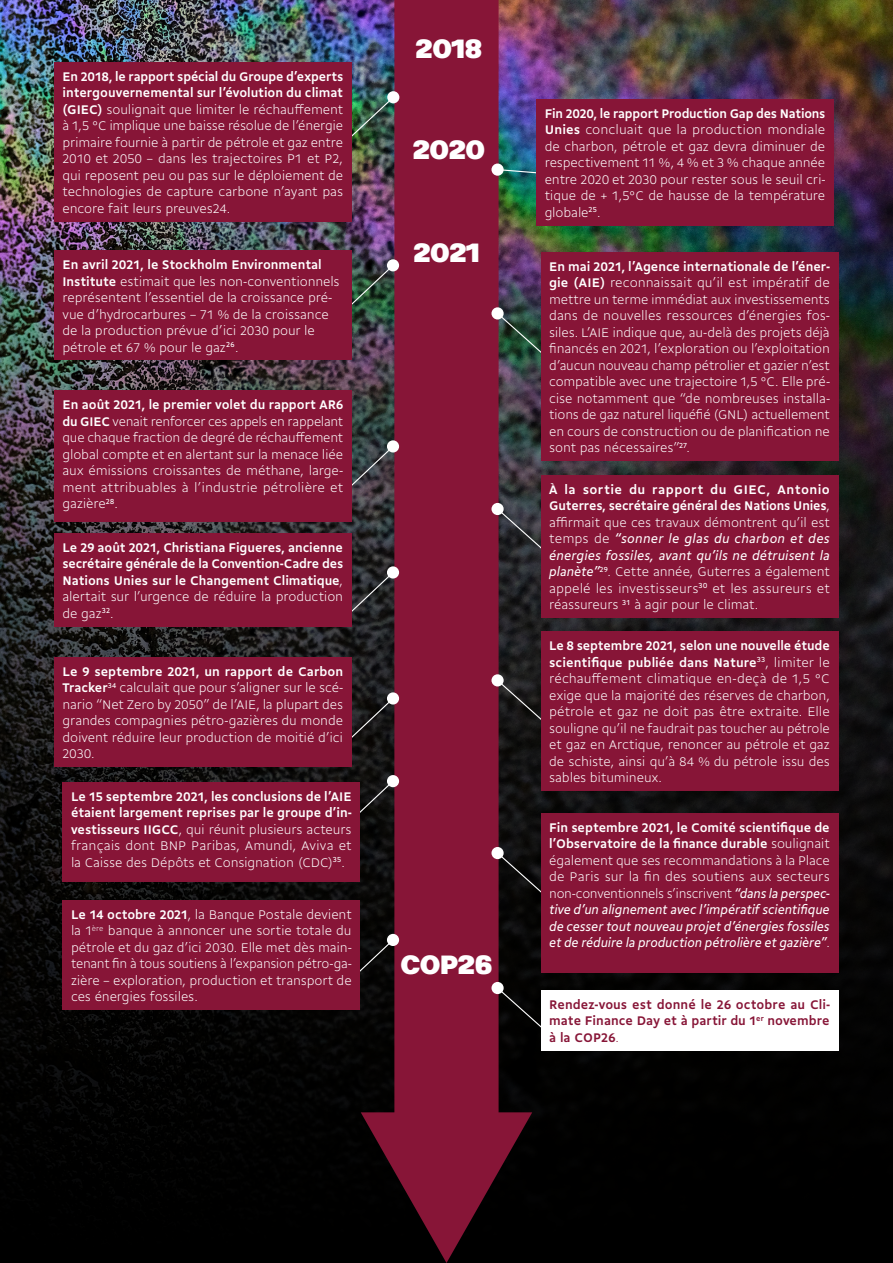
<style>
.page{position:relative;width:893px;height:1263px;background:#fff}
.page>*{position:absolute;margin:0;border:0;box-sizing:border-box;transform-origin:0 0}
.t1{font:900 31.5px "Breul Grotesk A";letter-spacing:-.02em;color:#fff}
.t2{font:300 13.5px/16.5px "Gemeli";letter-spacing:-.01em;color:#fff;text-align:justify}
.t3{font:italic 13.5px/16.5px "Gemeli";letter-spacing:-.01em;color:#fff;text-align:justify}
.t4{font:700 13.5px/16.5px "Gemeli";letter-spacing:-.005em;color:#fff;text-align:justify}
.t5{font:700 13.5px/16.5px "Gemeli";color:#871537;text-align:justify}
.s1{font-weight:700}
.s2{font-weight:400;font-style:italic}
.s3{font-weight:300}
.s4{font-weight:700;font-style:normal}
.s5{font-weight:300;font-style:normal}
</style>
<div class="page">
<img style="left:0;top:0;width:893px;height:1263px">
<svg style="left:361px;top:0;width:171px;height:1263px;background:#661a34"></svg>
<img style="left:352px;top:96px;width:43px;height:50px">
<div style="left:387px;top:91px;width:12px;height:12px;background:#fff;border-radius:50%"></div>
<svg style="left:502px;top:168px;width:34px;height:7px"></svg>
<div style="left:491px;top:164px;width:13px;height:12px;background:#fff;border-radius:50%"></div>
<svg style="left:496px;top:312px;width:45px;height:50px;background:#2f4b3d"></svg>
<div style="left:491px;top:307px;width:13px;height:12px;background:#fff;border-radius:50%"></div>
<svg style="left:496px;top:507px;width:45px;height:50px;background:#39353c"></svg>
<div style="left:491px;top:503px;width:13px;height:12px;background:#fff;border-radius:50%"></div>
<svg style="left:496px;top:679px;width:45px;height:50px;background:#262021"></svg>
<div style="left:491px;top:674px;width:13px;height:12px;background:#fff;border-radius:50%"></div>
<svg style="left:496px;top:851px;width:45px;height:50px;background:#171113"></svg>
<div style="left:491px;top:847px;width:13px;height:12px;background:#fff;border-radius:50%"></div>
<svg style="left:496px;top:986px;width:55px;height:50px;background:#100a0b"></svg>
<div style="left:491px;top:982px;width:13px;height:12px;background:#fff;border-radius:50%"></div>
<svg style="left:352px;top:264px;width:43px;height:53px;background:#30503d"></svg>
<div style="left:387px;top:259px;width:12px;height:12px;background:#fff;border-radius:50%"></div>
<svg style="left:352px;top:445px;width:43px;height:53px;background:#444349"></svg>
<div style="left:387px;top:440px;width:12px;height:12px;background:#fff;border-radius:50%"></div>
<svg style="left:352px;top:571px;width:43px;height:53px;background:#2a2a2c"></svg>
<div style="left:387px;top:566px;width:12px;height:12px;background:#fff;border-radius:50%"></div>
<svg style="left:352px;top:697px;width:43px;height:53px;background:#1d1b1c"></svg>
<div style="left:387px;top:692px;width:12px;height:12px;background:#fff;border-radius:50%"></div>
<svg style="left:339px;top:779px;width:56px;height:53px;background:#171615"></svg>
<div style="left:387px;top:775px;width:12px;height:12px;background:#fff;border-radius:50%"></div>
<svg style="left:360px;top:938px;width:35px;height:53px;background:#100e0e"></svg>
<div style="left:387px;top:934px;width:12px;height:12px;background:#fff;border-radius:50%"></div>
<div style="left:54px;top:62px;width:298px;height:159px;background:#871537"></div>
<div style="left:536px;top:99px;width:298px;height:126px;background:#871537"></div>
<div style="left:54px;top:250px;width:298px;height:110px;background:#871537"></div>
<div style="left:541px;top:252px;width:297px;height:209px;background:#871537"></div>
<div style="left:54px;top:390px;width:298px;height:132px;background:#871537"></div>
<div style="left:63px;top:900px;width:297px;height:110px;background:#871537"></div>
<div style="left:541px;top:475px;width:297px;height:143px;background:#871537"></div>
<div style="left:54px;top:533px;width:298px;height:93px;background:#871537"></div>
<div style="left:541px;top:631px;width:297px;height:159px;background:#871537"></div>
<div style="left:54px;top:657px;width:298px;height:110px;background:#871537"></div>
<div style="left:63px;top:782px;width:297px;height:99px;background:#871537"></div>
<div style="left:541px;top:813px;width:297px;height:159px;background:#871537"></div>
<div style="left:541px;top:990px;width:297px;height:60px;background:#fff"></div>
<p class="t2" style="left:63px;top:67px;width:282px"><span class="s1">En 2018, le rapport spécial du Groupe d’experts intergouvernemental sur l’évolution du climat (GIEC)</span> soulignait que limiter le réchauffement à 1,5 °C implique une baisse résolue de l’énergie primaire fournie à partir de pétrole et gaz entre 2010 et 2050 – dans les trajectoires P1 et P2, qui reposent peu ou pas sur le déploiement de technologies de capture carbone n’ayant pas encore fait leurs preuves24.</p>
<h1 class="t1" style="left:415px;top:28px;width:69px">2018</h1>
<h1 class="t1" style="left:412px;top:129px;width:74px">2020</h1>
<p class="t2" style="left:545px;top:104px;width:282px"><span class="s1">Fin 2020, le rapport Production Gap des Nations Unies</span> concluait que la production mondiale de charbon, pétrole et gaz devra diminuer de respectivement 11 %, 4 % et 3 % chaque année entre 2020 et 2030 pour rester sous le seuil cri&shy;tique de + 1,5°C de hausse de la température globale<sup>25</sup>.</p>
<h1 class="t1" style="left:413px;top:232px;width:68px">2021</h1>
<p class="t2" style="left:63px;top:255px;width:279px;text-align:left"><span class="s1">En avril 2021, le Stockholm Environmental Institute</span> estimait que les non-conventionnels représentent l’essentiel de la croissance pré&shy;vue d’hydrocarbures – 71 % de la croissance de la production prévue d’ici 2030 pour le pétrole et 67 % pour le gaz<sup>26</sup>.</p>
<p class="t2" style="left:549px;top:257px;width:282px"><span class="s1">En mai 2021, l’Agence internationale de l’éner&shy;gie (AIE)</span> reconnaissait qu’il est impératif de mettre un terme immédiat aux investissements dans de nouvelles ressources d’énergies fos&shy;siles. L’AIE indique que, au-delà des projets déjà financés en 2021, l’exploration ou l’exploitation d’aucun nouveau champ pétrolier et gazier n’est compatible avec une trajectoire 1,5 °C. Elle pré&shy;cise notamment que “de nombreuses installa&shy;tions de gaz naturel liquéfié (GNL) actuellement en cours de construction ou de planification ne sont pas nécessaires”<sup>27</sup>.</p>
<p class="t2" style="left:63px;top:395px;width:282px"><span class="s1">En août 2021, le premier volet du rapport AR6 du GIEC</span> venait renforcer ces appels en rappelant que chaque fraction de degré de réchauffement global compte et en alertant sur la menace liée aux émissions croissantes de méthane, large&shy;ment attribuables à l’industrie pétrolière et gazière<sup>28</sup>.</p>
<p class="t2" style="left:549px;top:480px;width:282px"><span class="s1">À la sortie du rapport du GIEC, Antonio Guterres, secrétaire général des Nations Unies</span>, affirmait que ces travaux démontrent qu’il est temps de <span class="s2">“sonner le glas du charbon et des énergies fossiles, avant qu’ils ne détruisent la planète”</span><sup>29</sup>. Cette année, Guterres a également appelé les investisseurs<sup>30</sup> et les assureurs et réassureurs <sup>31</sup> à agir pour le climat.</p>
<p class="t4" style="left:63px;top:538px;width:282px">Le 29 août 2021, Christiana Figueres, ancienne secrétaire générale de la Convention-Cadre des Nations Unies sur le Changement Climatique<span class="s3">, alertait sur l’urgence de réduire la production de gaz</span><sup>32</sup><span class="s3">.</span></p>
<p class="t2" style="left:63px;top:662px;width:282px"><span class="s1">Le 9 septembre 2021, un rapport de Carbon Tracker</span><sup>34</sup> calculait que pour s’aligner sur le scé&shy;nario “Net Zero by 2050” de l’AIE, la plupart des grandes compagnies pétro-gazières du monde doivent réduire leur production de moitié d’ici 2030.</p>
<p class="t2" style="left:71px;top:787px;width:282px"><span class="s1">Le 15 septembre 2021, les conclusions de l’AIE étaient largement reprises par le groupe d’in&shy;vestisseurs IIGCC</span>, qui réunit plusieurs acteurs français dont BNP Paribas, Amundi, Aviva et la Caisse des Dépôts et Consignation (CDC)<sup>35</sup>.</p>
<p class="t2" style="left:71px;top:905px;width:282px"><span class="s1">Le 14 octobre 2021</span>, la Banque Postale devient la 1<sup>ère</sup> banque à annoncer une sortie totale du pétrole et du gaz d’ici 2030. Elle met dès main&shy;tenant fin à tous soutiens à l’expansion pétro-ga&shy;zière – exploration, production et transport de ces énergies fossiles.</p>
<h1 class="t1" style="left:400px;top:944px;width:93px">COP26</h1>
<p class="t2" style="left:549px;top:636px;width:282px"><span class="s1">Le 8 septembre 2021, selon une nouvelle étude scientifique publiée dans Nature</span><sup>33</sup>, limiter le réchauffement climatique en-deçà de 1,5 °C exige que la majorité des réserves de charbon, pétrole et gaz ne doit pas être extraite. Elle souligne qu’il ne faudrait pas toucher au pétrole et gaz en Arctique, renoncer au pétrole et gaz de schiste, ainsi qu’à 84 % du pétrole issu des sables bitumineux.</p>
<p class="t3" style="left:549px;top:818px;width:282px"><span class="s4">Fin septembre 2021, le Comité scientifique de l’Observatoire de la finance durable</span> <span class="s5">soulignait également que ses recommandations à la Place de Paris sur la fin des soutiens aux secteurs non-conventionnels s’inscrivent</span> “dans la perspec&shy;tive d’un alignement avec l’impératif scientifique de cesser tout nouveau projet d’énergies fossiles et de réduire la production pétrolière et gazière”<span class="s5">.</span></p>
<p class="t5" style="left:549px;top:995px;width:282px">Rendez-vous est donné le 26 octobre au Cli&shy;mate Finance Day et à partir du 1<sup>er</sup> novembre à la COP26<span class="s3">.</span></p>
</div>
